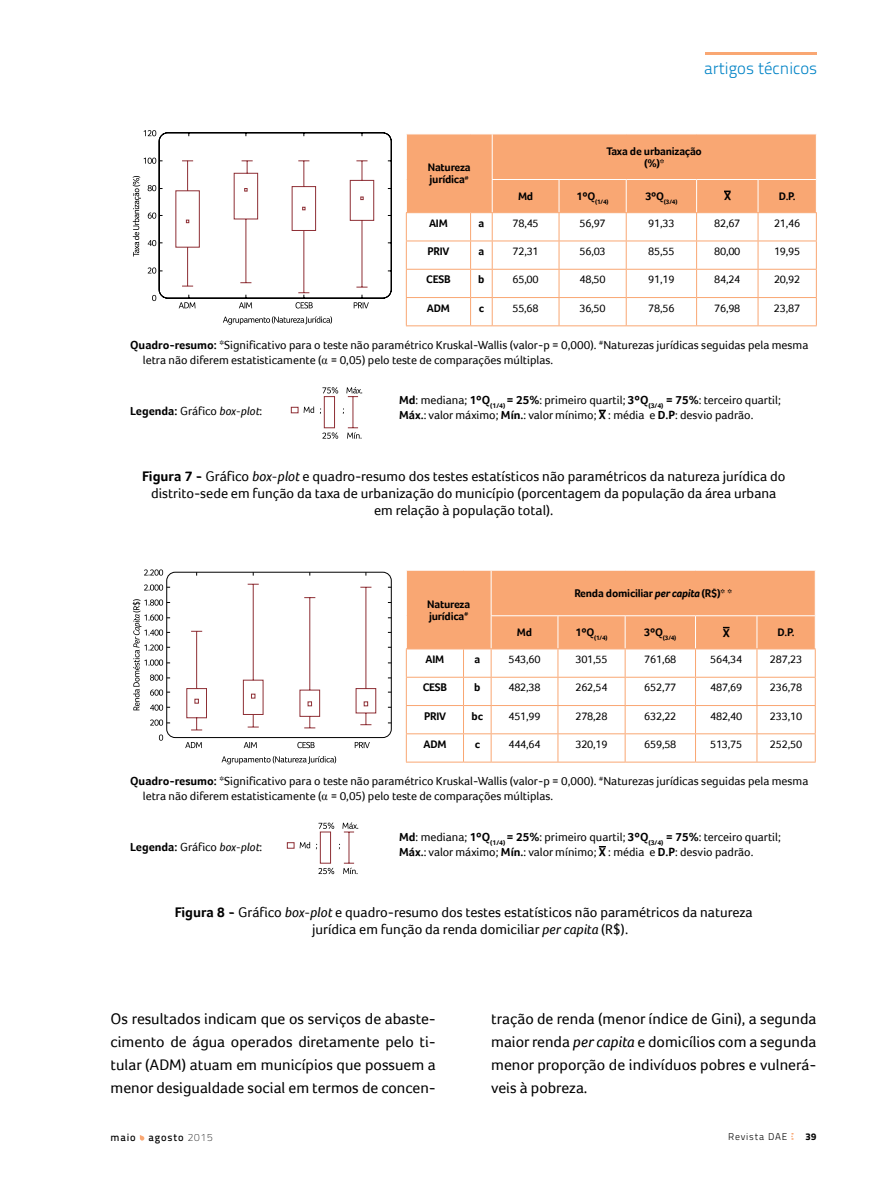
<style>
.page{position:relative;width:893px;height:1191px;background:#fff}
.page>*{position:absolute;margin:0;border:0;box-sizing:border-box;transform-origin:0 0}
.t1{font:300 16.65px "Titillium Text 22 L";color:#0083c6}
.t2{font:15.75px/23.2px "Foco";color:#000;text-align:justify}
.t3{font:14.25px/17.1px "Foco";color:#000;text-align:center}
.t4{font:12px/15px "Foco";color:#000}
.t5{font:700 12px "Foco";color:#000}
.t6{font:11.25px "Foco";letter-spacing:-.02em;color:#000}
.t7{font:700 11.25px/12px "Foco";letter-spacing:-.02em;color:#000}
.t8{font:500 10.5px "Titillium Text 22 L";letter-spacing:.08em;color:#000}
.t9{font:300 9.75px "Titillium Text 22 L";letter-spacing:.08em;color:#000}
.t10{font:800 9.75px "Titillium Text 22 L";color:#000}
.t11{font:700 6.6px "Foco";color:#000}
.s1{font-weight:700}
.s2{font-family:"Times New Roman"}
.s3{font-weight:400}
.s4{font-weight:400;font-style:italic}
.s5{font-style:italic}
.s6{font-weight:100}
</style>
<div class="page">
<svg style="left:406px;top:134px;width:411px;height:192px"></svg>
<svg style="left:406px;top:570px;width:410px;height:192px"></svg>
<svg style="left:290px;top:387px;width:72px;height:52px"></svg>
<svg style="left:286px;top:822px;width:72px;height:52px"></svg>
<svg style="left:223px;top:316px;width:109px;height:9px"></svg>
<svg style="left:133px;top:130px;width:259px;height:178px"></svg>
<div style="left:166px;top:572px;width:226px;height:166px;border:1px solid #000;border-radius:9px"></div>
<svg style="left:144px;top:569px;width:19px;height:6px"></svg>
<svg style="left:159px;top:734px;width:4px;height:6px"></svg>
<svg style="left:185px;top:742px;width:17px;height:6px"></svg>
<svg style="left:244px;top:742px;width:13px;height:6px"></svg>
<svg style="left:297px;top:742px;width:18px;height:6px"></svg>
<svg style="left:355px;top:742px;width:15px;height:6px"></svg>
<svg style="left:222px;top:756px;width:114px;height:8px"></svg>
<svg style="left:150px;top:719px;width:20px;height:6px"></svg>
<svg style="left:133px;top:599px;width:37px;height:111px"></svg>
<svg style="left:144px;top:584px;width:26px;height:6px"></svg>
<svg style="left:186px;top:583px;width:191px;height:148px"></svg>
<svg style="left:791px;top:1133px;width:2px;height:6px"></svg>
<hr style="left:705px;top:52px;width:111px;height:3px;background:#f9a773">
<svg style="left:140px;top:1135px;width:4px;height:5px"></svg>
<p class="t7" style="left:428px;top:161px;width:44px">Natureza jurídica<sup>#</sup></p>
<h1 class="t1" style="left:704px;top:56px;width:115px">artigos técnicos</h1>
<p class="t7" style="left:607px;top:145px;width:97px;text-align:center">Taxa de urbanização (%)*</p>
<p class="t7" style="left:518px;top:190px;width:17px">Md</p>
<p class="t11" style="left:577px;top:198px;width:34px"><sup>1ºQ</sup>(1/4)</p>
<p class="t11" style="left:645px;top:198px;width:34px"><sup>3ºQ</sup>(3/4)</p>
<p class="t5" style="left:724px;top:189px;width:8px">X</p>
<p class="t7" style="left:779px;top:190px;width:19px">D.P.</p>
<p class="t7" style="left:429px;top:217px;width:20px">AIM</p>
<p class="t7" style="left:478px;top:217px;width:7px">a</p>
<p class="t6" style="left:512px;top:216px;width:28px">78,45</p>
<p class="t6" style="left:579px;top:216px;width:28px">56,97</p>
<p class="t6" style="left:648px;top:216px;width:28px">91,33</p>
<p class="t6" style="left:714px;top:216px;width:28px">82,67</p>
<p class="t6" style="left:774px;top:216px;width:28px">21,46</p>
<p class="t7" style="left:428px;top:245px;width:23px">PRIV</p>
<p class="t7" style="left:478px;top:245px;width:7px">a</p>
<p class="t6" style="left:512px;top:245px;width:28px">72,31</p>
<p class="t6" style="left:579px;top:245px;width:28px">56,03</p>
<p class="t6" style="left:648px;top:245px;width:28px">85,55</p>
<p class="t6" style="left:714px;top:245px;width:28px">80,00</p>
<p class="t6" style="left:774px;top:245px;width:28px">19,95</p>
<p class="t7" style="left:426px;top:273px;width:26px">CESB</p>
<p class="t7" style="left:478px;top:273px;width:8px">b</p>
<p class="t6" style="left:512px;top:273px;width:28px">65,00</p>
<p class="t6" style="left:579px;top:273px;width:28px">48,50</p>
<p class="t6" style="left:648px;top:273px;width:28px">91,19</p>
<p class="t6" style="left:714px;top:273px;width:28px">84,24</p>
<p class="t6" style="left:774px;top:273px;width:28px">20,92</p>
<p class="t7" style="left:427px;top:302px;width:24px">ADM</p>
<p class="t7" style="left:479px;top:302px;width:7px">c</p>
<p class="t6" style="left:512px;top:301px;width:28px">55,68</p>
<p class="t6" style="left:579px;top:301px;width:28px">36,50</p>
<p class="t6" style="left:648px;top:301px;width:28px">78,56</p>
<p class="t6" style="left:714px;top:301px;width:28px">76,98</p>
<p class="t6" style="left:774px;top:301px;width:28px">23,87</p>
<p class="t4" style="left:143px;top:337px;width:667px;text-indent:-13px"><span class="s1">Quadro-resumo:</span> *Significativo para o teste não paramétrico Kruskal-Wallis (valor-p = 0,000). <sup>#</sup>Naturezas jurídicas seguidas pela mesma letra não diferem estatisticamente (<span class="s2">α</span> = 0,05) pelo teste de comparações múltiplas.</p>
<p class="t5" style="left:130px;top:404px;width:134px">Legenda: <span class="s3">Gráfico</span> <span class="s4">box-plot</span><span class="s3">:</span></p>
<p class="t4" style="left:399px;top:393px;width:383px"><span class="s1">Md</span>: mediana; <span class="s1">1ºQ</span><sub>(1/4)</sub> <span class="s1">= 25%</span>: primeiro quartil; <span class="s1">3ºQ</span><sub>(3/4)</sub> <span class="s1">= 75%</span>: terceiro quartil;<br><span class="s1">Máx.</span>: valor máximo; <span class="s1">Mín.</span>: valor mínimo; <span class="s1">X</span> : média e <span class="s1">D.P</span>: desvio padrão.</p>
<p class="t3" style="left:142px;top:467px;width:645px"><span class="s1">Figura 7 -</span> Gráfico <span class="s5">box-plot</span> e quadro-resumo dos testes estatísticos não paramétricos da natureza jurídica do distrito-sede em função da taxa de urbanização do município (porcentagem da população da área urbana em relação à população total).</p>
<p class="t7" style="left:427px;top:597px;width:44px">Natureza jurídica<sup>#</sup></p>
<p class="t7" style="left:574px;top:587px;width:159px">Renda domiciliar <span class="s5">per capita</span> (R$)* *</p>
<p class="t7" style="left:517px;top:626px;width:17px">Md</p>
<p class="t11" style="left:575px;top:634px;width:34px"><sup>1ºQ</sup>(1/4)</p>
<p class="t11" style="left:644px;top:634px;width:34px"><sup>3ºQ</sup>(3/4)</p>
<p class="t5" style="left:723px;top:625px;width:8px">X</p>
<p class="t7" style="left:778px;top:626px;width:19px">D.P.</p>
<p class="t7" style="left:426px;top:653px;width:20px">AIM</p>
<p class="t7" style="left:474px;top:653px;width:7px">a</p>
<p class="t6" style="left:508px;top:652px;width:34px">543,60</p>
<p class="t6" style="left:575px;top:652px;width:34px">301,55</p>
<p class="t6" style="left:644px;top:652px;width:34px">761,68</p>
<p class="t6" style="left:710px;top:652px;width:34px">564,34</p>
<p class="t6" style="left:770px;top:652px;width:34px">287,23</p>
<p class="t7" style="left:423px;top:681px;width:26px">CESB</p>
<p class="t7" style="left:474px;top:681px;width:8px">b</p>
<p class="t6" style="left:508px;top:681px;width:34px">482,38</p>
<p class="t6" style="left:575px;top:681px;width:34px">262,54</p>
<p class="t6" style="left:644px;top:681px;width:34px">652,77</p>
<p class="t6" style="left:710px;top:681px;width:34px">487,69</p>
<p class="t6" style="left:770px;top:681px;width:34px">236,78</p>
<p class="t7" style="left:424px;top:709px;width:23px">PRIV</p>
<p class="t7" style="left:472px;top:709px;width:13px">bc</p>
<p class="t6" style="left:508px;top:709px;width:34px">451,99</p>
<p class="t6" style="left:575px;top:709px;width:34px">278,28</p>
<p class="t6" style="left:644px;top:709px;width:34px">632,22</p>
<p class="t6" style="left:710px;top:709px;width:34px">482,40</p>
<p class="t6" style="left:770px;top:709px;width:34px">233,10</p>
<p class="t7" style="left:423px;top:738px;width:24px">ADM</p>
<p class="t7" style="left:475px;top:738px;width:7px">c</p>
<p class="t6" style="left:508px;top:737px;width:34px">444,64</p>
<p class="t6" style="left:575px;top:737px;width:34px">320,19</p>
<p class="t6" style="left:644px;top:737px;width:34px">659,58</p>
<p class="t6" style="left:710px;top:737px;width:34px">513,75</p>
<p class="t6" style="left:770px;top:737px;width:34px">252,50</p>
<p class="t4" style="left:143px;top:773px;width:667px;text-indent:-13px"><span class="s1">Quadro-resumo:</span> *Significativo para o teste não paramétrico Kruskal-Wallis (valor-p = 0,000). <sup>#</sup>Naturezas jurídicas seguidas pela mesma letra não diferem estatisticamente (<span class="s2">α</span> = 0,05) pelo teste de comparações múltiplas.</p>
<p class="t5" style="left:130px;top:840px;width:134px">Legenda: <span class="s3">Gráfico</span> <span class="s4">box-plot</span><span class="s3">:</span></p>
<p class="t4" style="left:399px;top:829px;width:383px"><span class="s1">Md</span>: mediana; <span class="s1">1ºQ</span><sub>(1/4)</sub> <span class="s1">= 25%</span>: primeiro quartil; <span class="s1">3ºQ</span><sub>(3/4)</sub> <span class="s1">= 75%</span>: terceiro quartil;<br><span class="s1">Máx.</span>: valor máximo; <span class="s1">Mín.</span>: valor mínimo; <span class="s1">X</span> : média e <span class="s1">D.P</span>: desvio padrão.</p>
<p class="t3" style="left:312px;top:903px;width:442px;text-align:left;text-indent:-137px"><span class="s1">Figura 8 -</span> Gráfico <span class="s5">box-plot</span> e quadro-resumo dos testes estatísticos não paramétricos da natureza jurídica em função da renda domiciliar <span class="s5">per capita</span> (R$).</p>
<h2 class="t2" style="left:111px;top:1006px;width:327px">Os resultados indicam que os serviços de abaste&shy;cimento de água operados diretamente pelo ti&shy;tular (ADM) atuam em municípios que possuem a menor desigualdade social em termos de concen-</h2>
<h2 class="t2" style="left:491px;top:1006px;width:327px">tração de renda (menor índice de Gini), a segunda maior renda <span class="s5">per capita</span> e domicílios com a segunda menor proporção de indivíduos pobres e vulnerá&shy;veis à pobreza.</h2>
<p class="t9" style="left:728px;top:1129px;width:61px">Revista DAE</p>
<p class="t10" style="left:805px;top:1129px;width:13px">39</p>
<p class="t8" style="left:111px;top:1129px;width:104px">maio agosto <span class="s6">2015</span></p>
</div>
